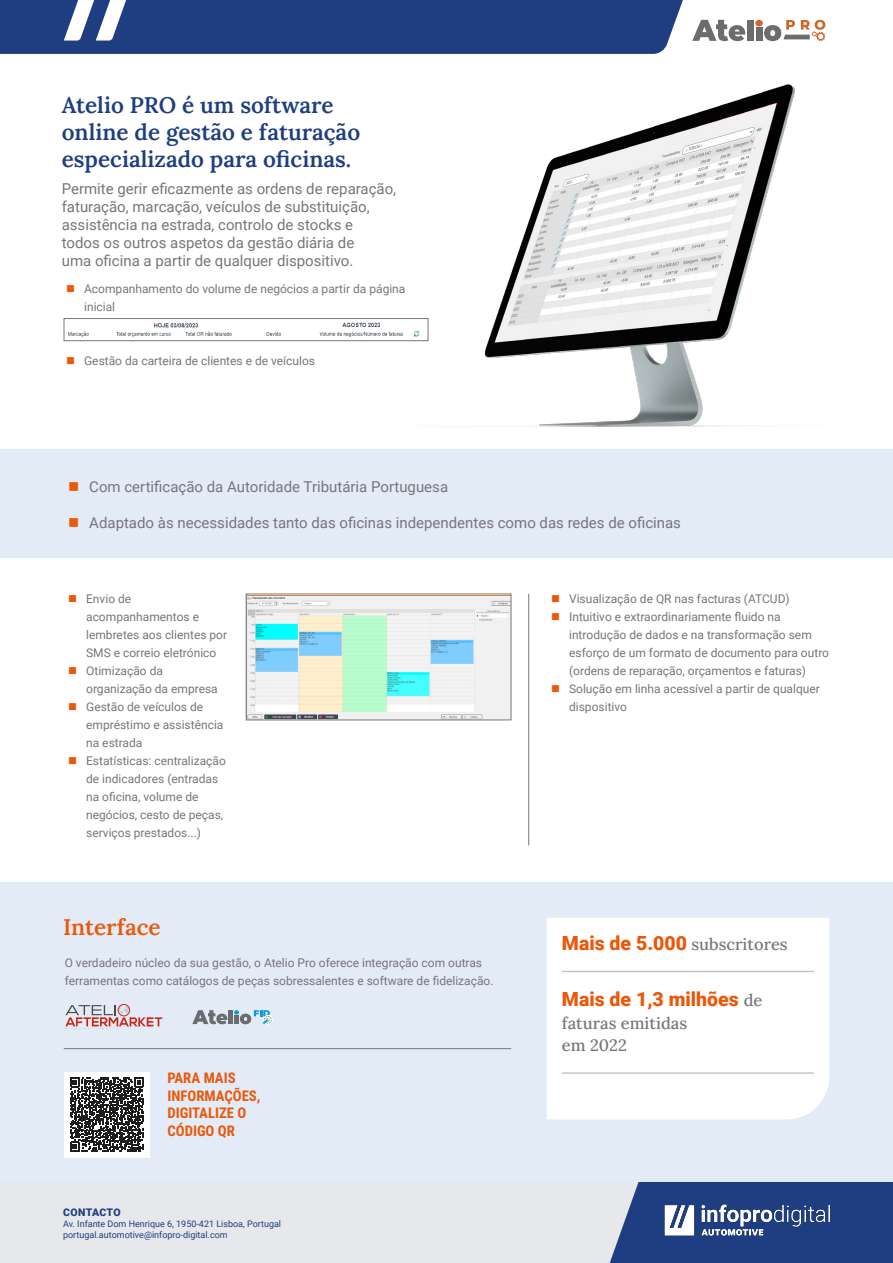
<style>
.page{position:relative;width:893px;height:1263px;background:#fff}
.page>*{position:absolute;margin:0;border:0;box-sizing:border-box;transform-origin:0 0}
.t1{font:22.5px/27px "Lora";color:#1e3e81}
.t2{font:22.5px "Lora";color:#ea580c}
.t3{font:900 19.5px "Roboto";color:#ea580c}
.t4{font:16.5px/22.5px "Lora";color:#787676}
.t5{font:15px/18px "Roboto";color:#77747c}
.t6{font:700 14.7px/17.7px "Roboto Condensed";color:#ea580c}
.t7{font:12px/18px "Roboto";color:#77747c}
.t8{font:900 10.5px "Roboto";letter-spacing:.02em;color:#1e3e81}
.t9{font:9px/10.8px "Roboto";color:#1e3e81}
.s1{font-family:"Roboto";font-weight:900;font-size:19.5px;color:#ea580c}
.s2{font-family:"Lora";font-weight:400;font-size:16.5px;color:#787676}
</style>
<div class="page">
<div style="left:0;top:1181px;width:865px;height:82px;background:#e6e8eb"></div>
<svg style="left:602px;top:1181px;width:291px;height:82px;background:#3a5590"></svg>
<img style="left:653px;top:1195px;width:179px;height:50px">
<svg style="left:0;top:0;width:745px;height:54px;background:#38548e"></svg>
<div style="left:747px;top:20px;width:6px;height:21px;background:#6a6d6e"></div>
<svg style="left:755px;top:20px;width:70px;height:21px"></svg>
<div style="left:0;top:450px;width:893px;height:108px;background:#e3ebf6"></div>
<div style="left:0;top:882px;width:893px;height:299px;background:#e3ebf6"></div>
<div style="left:547px;top:918px;width:282px;height:201px;background:#fff"></div>
<hr style="left:562px;top:971px;width:252px;height:1px;background:#c6c5c6">
<hr style="left:562px;top:1072px;width:252px;height:2px;background:#c6c5c6">
<div style="left:64px;top:1072px;width:85px;height:85px;background:#fff"></div>
<svg style="left:70px;top:1077px;width:74px;height:74px"></svg>
<hr style="left:64px;top:1048px;width:447px;height:1px;background:#787676">
<img style="left:417px;top:84px;width:476px;height:366px">
<svg style="left:192px;top:1010px;width:35px;height:14px"></svg>
<hr style="left:229px;top:1010px;width:4px;height:14px;background:#696d6f">
<svg style="left:234px;top:1010px;width:39px;height:15px"></svg>
<svg style="left:246px;top:594px;width:265px;height:126px"></svg>
<svg style="left:64px;top:318px;width:364px;height:23px"></svg>
<svg style="left:65px;top:1005px;width:97px;height:21px"></svg>
<div style="left:118px;top:1004px;width:12px;height:12px;border:1px solid #cb2417;border-radius:50%"></div>
<hr style="left:528px;top:594px;width:1px;height:251px;background:#787676">
<h1 class="t1" style="left:62px;top:90px;width:300px">Atelio PRO é um software online de gestão e faturação especializado para oficinas.</h1>
<p class="t5" style="left:62px;top:179px;width:336px">Permite gerir eficazmente as ordens de reparação, faturação, marcação, veículos de substituição, assistência na estrada, controlo de stocks e<br>todos os outros aspetos da gestão diária de<br>uma oficina a partir de qualquer dispositivo.</p>
<p class="t7" style="left:84px;top:279px;width:323px">Acompanhamento do volume de negócios a partir da página inicial</p>
<p class="t7" style="left:84px;top:351px;width:232px">Gestão da carteira de clientes e de veículos</p>
<p class="t5" style="left:89px;top:477px;width:360px">Com certificação da Autoridade Tributária Portuguesa</p>
<p class="t5" style="left:89px;top:513px;width:593px">Adaptado às necessidades tanto das oficinas independentes como das redes de oficinas</p>
<p class="t7" style="left:86px;top:589px;width:142px">Envio de acompanhamentos e lembretes aos clientes por<br>SMS e correio eletrónico<br>Otimização da organização da empresa<br>Gestão de veículos de empréstimo e assistência na estrada<br>Estatísticas: centralização de indicadores (entradas na oficina, volume de negócios, cesto de peças, serviços prestados...)</p>
<p class="t7" style="left:569px;top:589px;width:261px">Visualização de QR nas facturas (ATCUD)<br>Intuitivo e extraordinariamente fluido na introdução de dados e na transformação sem esforço de um formato de documento para outro (ordens de reparação, orçamentos e faturas)<br>Solução em linha acessível a partir de qualquer dispositivo</p>
<h1 class="t2" style="left:63px;top:910px;width:99px">Interface</h1>
<p class="t7" style="left:65px;top:954px;width:430px">O verdadeiro núcleo da sua gestão, o Atelio Pro oferece integração com outras ferramentas como catálogos de peças sobressalentes e software de fidelização.</p>
<p class="t6" style="left:167px;top:1068px;width:95px">PARA MAIS<br>INFORMAÇÕES,<br>DIGITALIZE O<br>CÓDIGO QR</p>
<p class="t8" style="left:63px;top:1205px;width:59px">CONTACTO</p>
<p class="t9" style="left:63px;top:1218px;width:220px">Av. Infante Dom Henrique 6, 1950-421 Lisboa, Portugal portugal.automotive@infopro-digital.com</p>
<h3 class="t4" style="left:562px;top:931px;width:227px"><span class="s1">Mais de 5.000</span> subscritores</h3>
<h2 class="t3" style="left:562px;top:985px;width:202px">Mais de 1,3 milhões <span class="s2">de</span></h2>
<h3 class="t4" style="left:562px;top:1010px;width:127px">faturas emitidas em 2022</h3>
</div>
